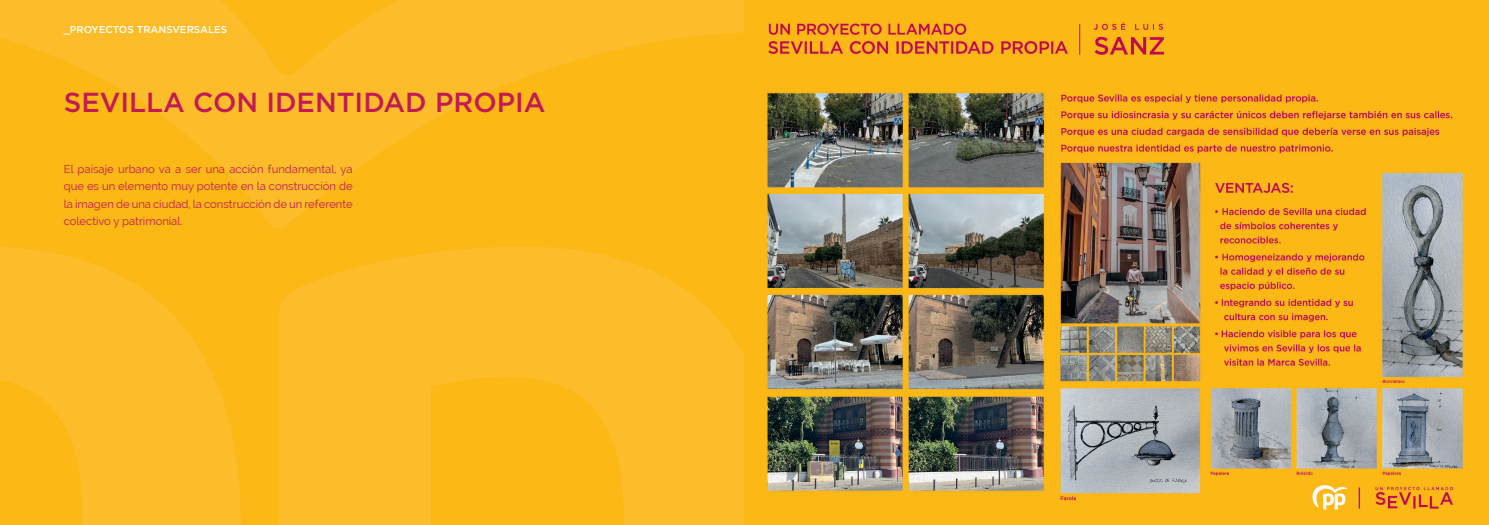
<style>
.page{position:relative;width:1489px;height:525px;background:#fff}
.page>*{position:absolute;margin:0;border:0;box-sizing:border-box;transform-origin:0 0}
.t1{font:500 27.5px "Gotham";color:#c21a53}
.t2{font:11.25px/17.5px "Raleway";color:#c21a53;text-align:justify}
.t3{font:500 10px "Gotham";color:#fff}
</style>
<div class="page">
<img style="left:0;top:0;width:745px;height:524px">
<img style="left:745px;top:0;width:743px;height:524px">
<p class="t3" style="left:64px;top:23px;width:165px">_PROYECTOS TRANSVERSALES</p>
<h1 class="t1" style="left:64px;top:84px;width:483px">SEVILLA CON IDENTIDAD PROPIA</h1>
<p class="t2" style="left:64px;top:160px;width:290px">El paisaje urbano va a ser una acción fundamental, ya que es un elemento muy potente en la construcción de la imagen de una ciudad, la construcción de un referente colectivo y patrimonial.</p>
</div>
